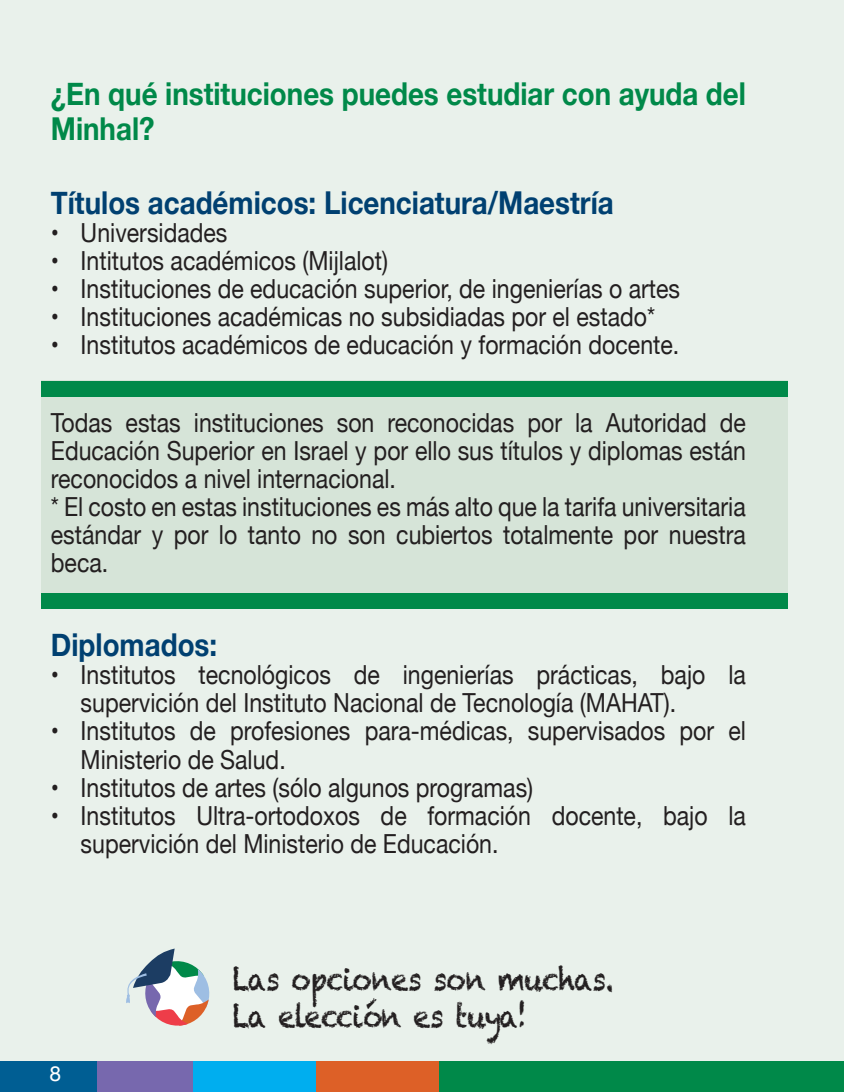
<style>
.page{position:relative;width:844px;height:1092px;background:#fff}
.page>*{position:absolute;margin:0;border:0;box-sizing:border-box;transform-origin:0 0}
.t1{font:700 31.5px/35px "Helvetica Neue";color:#008949;scale:.88 1}
.t2{font:700 31.5px "Helvetica Neue";color:#004071;scale:.88 1}
.t3{font:31.5px/36.8px "Chalkduster";letter-spacing:-.03em;color:#231f20;scale:.86 1}
.t4{font:26.25px/28px "Helvetica Neue";color:#231f20;scale:.88 1}
.t5{font:21px "Helvetica Neue";color:#fff}
</style>
<div class="page">
<div style="left:0;top:0;width:843px;height:1091px;background:#e9f1eb"></div>
<div style="left:41px;top:380px;width:746px;height:228px;background:#d6e4d8"></div>
<div style="left:41px;top:380px;width:746px;height:16px;background:#008949"></div>
<div style="left:41px;top:593px;width:746px;height:16px;background:#008949"></div>
<svg style="left:126px;top:948px;width:84px;height:78px"></svg>
<div style="left:0;top:1060px;width:97px;height:31px;background:#005e93"></div>
<div style="left:97px;top:1060px;width:96px;height:31px;background:#7768ae"></div>
<div style="left:193px;top:1061px;width:123px;height:30px;background:#00aeef"></div>
<div style="left:316px;top:1061px;width:123px;height:30px;background:#dd6027"></div>
<div style="left:439px;top:1061px;width:404px;height:30px;background:#008949"></div>
<p class="t1" style="left:51px;top:77px;width:791px">¿En qué instituciones puedes estudiar con ayuda del<br>Minhal?</p>
<p class="t2" style="left:51px;top:178px;width:641px">Títulos académicos: Licenciatura/Maestría</p>
<p class="t4" style="left:51px;top:220px;width:202px">• Universidades</p>
<p class="t4" style="left:51px;top:248px;width:384px">• Intitutos académicos (Mijlalot)</p>
<p class="t4" style="left:51px;top:276px;width:716px">• Instituciones de educación superior, de ingenierías o artes</p>
<p class="t4" style="left:51px;top:304px;width:688px">• Instituciones académicas no subsidiadas por el estado*</p>
<p class="t4" style="left:51px;top:332px;width:715px">• Institutos académicos de educación y formación docente.</p>
<p class="t4" style="left:51px;top:410px;width:791px">Todas estas instituciones son reconocidas por la Autoridad de Educación Superior en Israel y por ello sus títulos y diplomas están reconocidos a nivel internacional.<br>* El costo en estas instituciones es más alto que la tarifa universitaria estándar y por lo tanto no son cubiertos totalmente por nuestra beca.</p>
<p class="t2" style="left:51px;top:620px;width:190px">Diplomados:</p>
<p class="t4" style="left:81px;top:662px;width:757px;text-indent:-30px">• Institutos tecnológicos de ingenierías prácticas, bajo la supervición del Instituto Nacional de Tecnología (MAHAT).</p>
<p class="t4" style="left:81px;top:718px;width:757px;text-indent:-30px">• Institutos de profesiones para-médicas, supervisados por el<br>Ministerio de Salud.</p>
<p class="t4" style="left:51px;top:774px;width:549px">• Institutos de artes (sólo algunos programas)</p>
<p class="t4" style="left:81px;top:802px;width:757px;text-indent:-30px">• Institutos Ultra-ortodoxos de formación docente, bajo la supervición del Ministerio de Educación.</p>
<p class="t5" style="left:50px;top:1058px;width:13px">8</p>
<p class="t3" style="left:232px;top:960px;width:445px">Las opciones son muchas.<br>La elección es tuya!</p>
</div>
